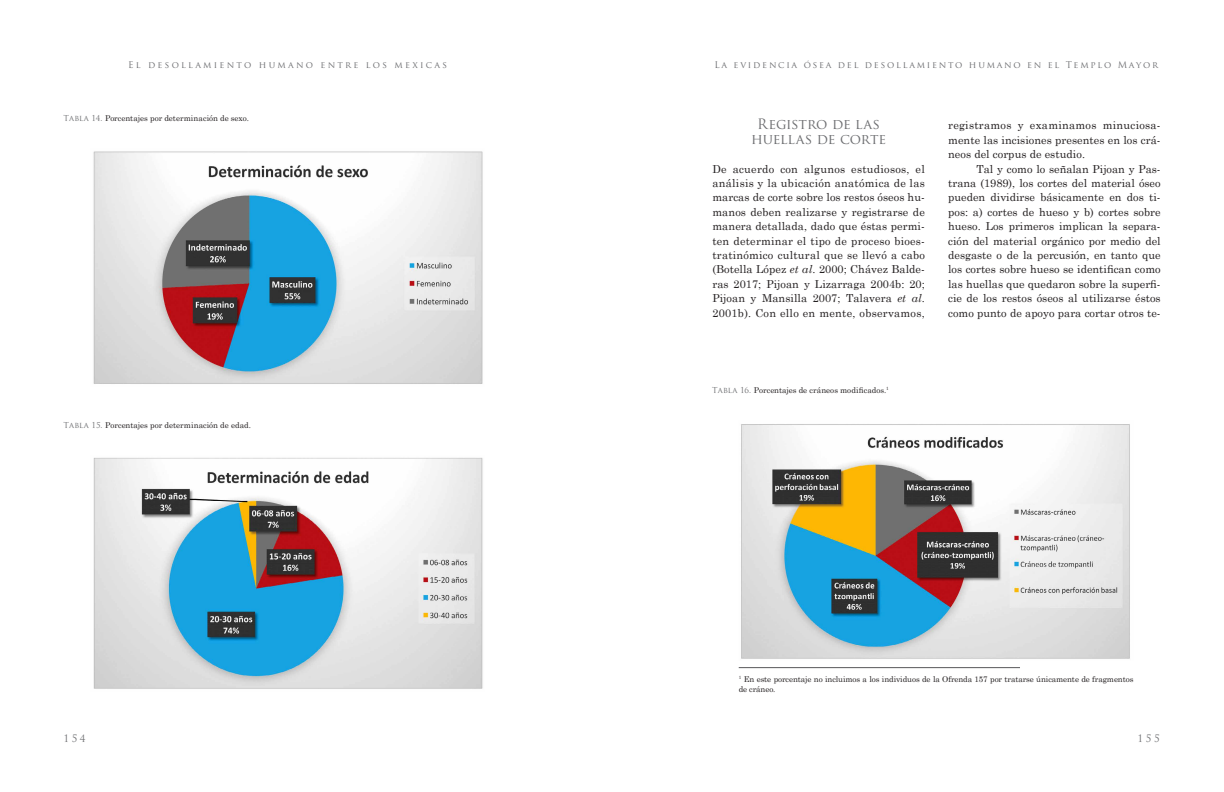
<style>
.page{position:relative;width:1224px;height:792px;background:#fff}
.page>*{position:absolute;margin:0;border:0;box-sizing:border-box;transform-origin:0 0}
.t1{font:14px/14.4px "Trajan Pro";letter-spacing:-.01em;color:#6c6d70;text-align:center}
.t2{font:11px/14.4px "Century Schoolbook";letter-spacing:.005em;color:#231f20;text-align:justify}
.t3{font:10px "Trajan Pro";letter-spacing:.25em;color:#6c6d70}
.t4{font:9px "Trajan Pro";letter-spacing:.195em;color:#6c6d70}
.t5{font:9px "Trajan Pro";letter-spacing:.25em;color:#6c6d70}
.t6{font:8px/9.6px "Century Schoolbook";letter-spacing:-.01em;color:#231f20}
.s1{font-family:"Trajan Pro";color:#6c6d70}
.s2{font-style:italic}
</style>
<div class="page">
<img style="left:93px;top:151px;width:390px;height:233px">
<img style="left:93px;top:457px;width:390px;height:232px">
<img style="left:741px;top:424px;width:389px;height:235px">
<hr style="left:739px;top:667px;width:281px;height:1px;background:#57585a">
<p class="t5" style="left:128px;top:59px;width:321px">El desollamiento humano entre los mexicas</p>
<p class="t4" style="left:715px;top:59px;width:445px">La evidencia ósea del desollamiento humano en el Templo Mayor</p>
<p class="t6" style="left:64px;top:113px;width:187px"><span class="s1">Tabla 14.</span> Porcentajes por determinación de sexo.</p>
<p class="t6" style="left:64px;top:420px;width:189px"><span class="s1">Tabla 15.</span> Porcentajes por determinación de edad.</p>
<p class="t1" style="left:751px;top:117px;width:137px">Registro de las huellas de corte</p>
<p class="t2" style="left:712px;top:161px;width:214px">De acuerdo con algunos estudiosos, el análisis y la ubicación anatómica de las marcas de corte sobre los restos óseos hu&shy;manos deben realizarse y registrarse de manera detallada, dado que éstas permi&shy;ten determinar el tipo de proceso bioes&shy;tratinómico cultural que se llevó a cabo (Botella López <span class="s2">et al</span>. 2000; Chávez Balde&shy;ras 2017; Pijoan y Lizarraga 2004b: 20; Pijoan y Mansilla 2007; Talavera <span class="s2">et al</span>.<br>2001b). Con ello en mente, observamos,</p>
<p class="t2" style="left:948px;top:118px;width:214px">registramos y examinamos minuciosa&shy;mente las incisiones presentes en los crá&shy;neos del corpus de estudio.</p>
<p class="t2" style="left:948px;top:161px;width:214px;text-indent:28px">Tal y como lo señalan Pijoan y Pas&shy;trana (1989), los cortes del material óseo pueden dividirse básicamente en dos ti&shy;pos: a) cortes de hueso y b) cortes sobre hueso. Los primeros implican la separa&shy;ción del material orgánico por medio del desgaste o de la percusión, en tanto que los cortes sobre hueso se identifican como las huellas que quedaron sobre la superfi&shy;cie de los restos óseos al utilizarse éstos como punto de apoyo para cortar otros te-</p>
<p class="t6" style="left:712px;top:385px;width:178px"><span class="s1">Tabla 16.</span> Porcentajes de cráneos modificados.<sup>1</sup></p>
<p class="t6" style="left:739px;top:674px;width:396px"><sup>1</sup> En este porcentaje no incluimos a los individuos de la Ofrenda 157 por tratarse únicamente de fragmentos de cráneo.</p>
<p class="t3" style="left:63px;top:732px;width:24px">154</p>
<p class="t3" style="left:1138px;top:732px;width:24px">155</p>
</div>
